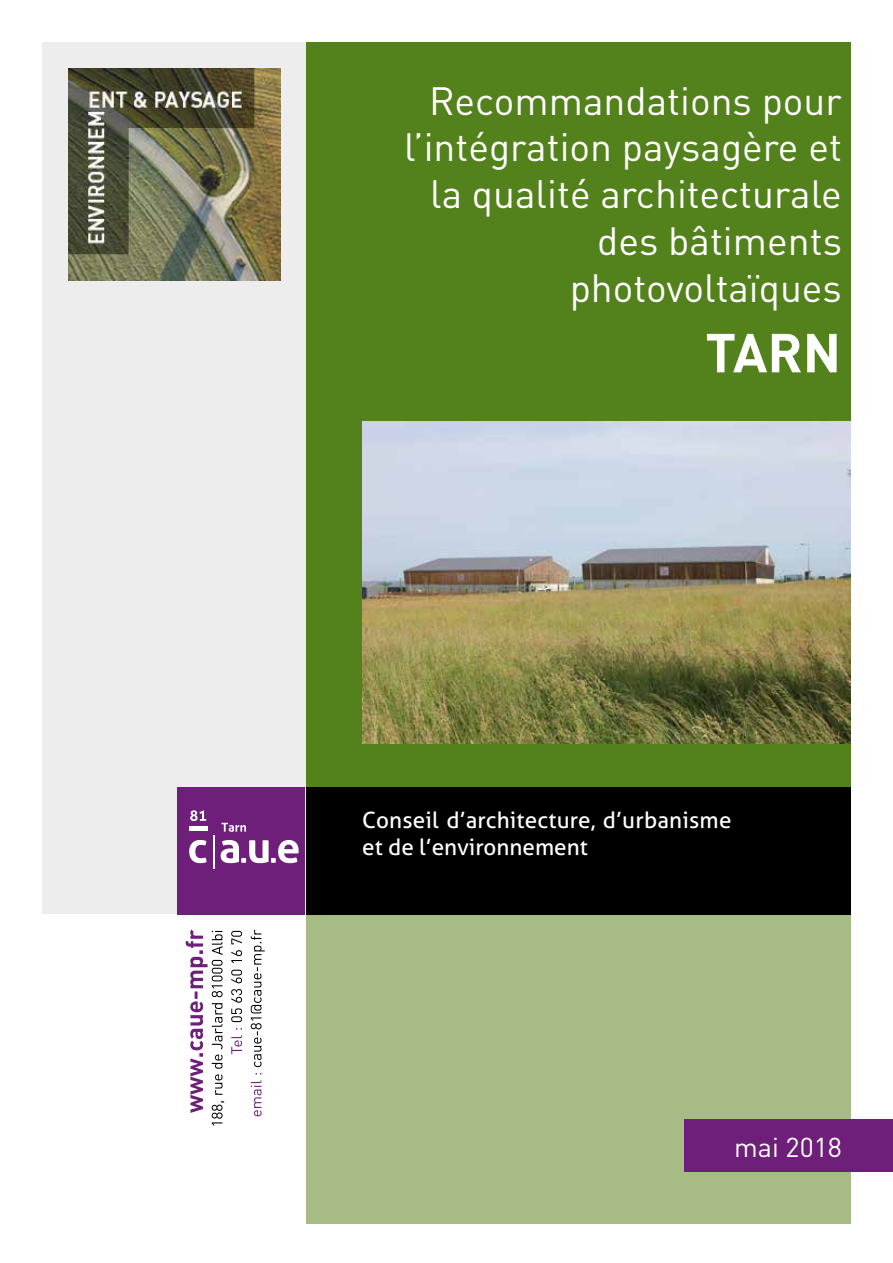
<style>
.page{position:relative;width:893px;height:1263px;background:#fff}
.page>*{position:absolute;margin:0;border:0;box-sizing:border-box;transform-origin:0 0}
.t1{font:700 54px "DIN";color:#fff}
.t2{font:39px/46.8px "DIN";color:#fff;text-align:right}
.t3{font:27px "DIN";color:#fff}
.t4{font:22.5px/27px "Aller";letter-spacing:.01em;color:#fff}
</style>
<div class="page">
<div style="left:43px;top:43px;width:263px;height:871px;background:#ededed"></div>
<div style="left:306px;top:914px;width:544px;height:310px;background:#a7bb85"></div>
<div style="left:306px;top:787px;width:544px;height:127px;background:#000"></div>
<div style="left:306px;top:43px;width:544px;height:744px;background:#53821d"></div>
<svg style="left:186px;top:930px;width:39px;height:195px"></svg>
<svg style="left:231px;top:1028px;width:11px;height:26px"></svg>
<svg style="left:231px;top:931px;width:11px;height:91px"></svg>
<svg style="left:251px;top:1073px;width:11px;height:43px"></svg>
<svg style="left:251px;top:929px;width:14px;height:138px"></svg>
<div style="left:685px;top:1119px;width:208px;height:53px;background:#6e1f79"></div>
<img style="left:68px;top:68px;width:213px;height:213px">
<div style="left:177px;top:787px;width:128px;height:127px;background:#6e1f79"></div>
<hr style="left:213px;top:835px;width:1px;height:33px;background:#fff">
<svg style="left:189px;top:840px;width:17px;height:23px"></svg>
<div style="left:189px;top:826px;width:19px;height:5px;background:#fff"></div>
<svg style="left:190px;top:810px;width:16px;height:11px"></svg>
<svg style="left:221px;top:823px;width:78px;height:40px"></svg>
<img style="left:362px;top:421px;width:488px;height:322px">
<p class="t2" style="left:404px;top:76px;width:439px">Recommandations pour l’intégration paysagère et la qualité architecturale des bâtiments photovoltaïques</p>
<h1 class="t1" style="left:705px;top:317px;width:137px">TARN</h1>
<p class="t4" style="left:362px;top:806px;width:371px">Conseil d’architecture, d’urbanisme et de l’environnement</p>
<p class="t3" style="left:734px;top:1130px;width:109px">mai 2018</p>
</div>
